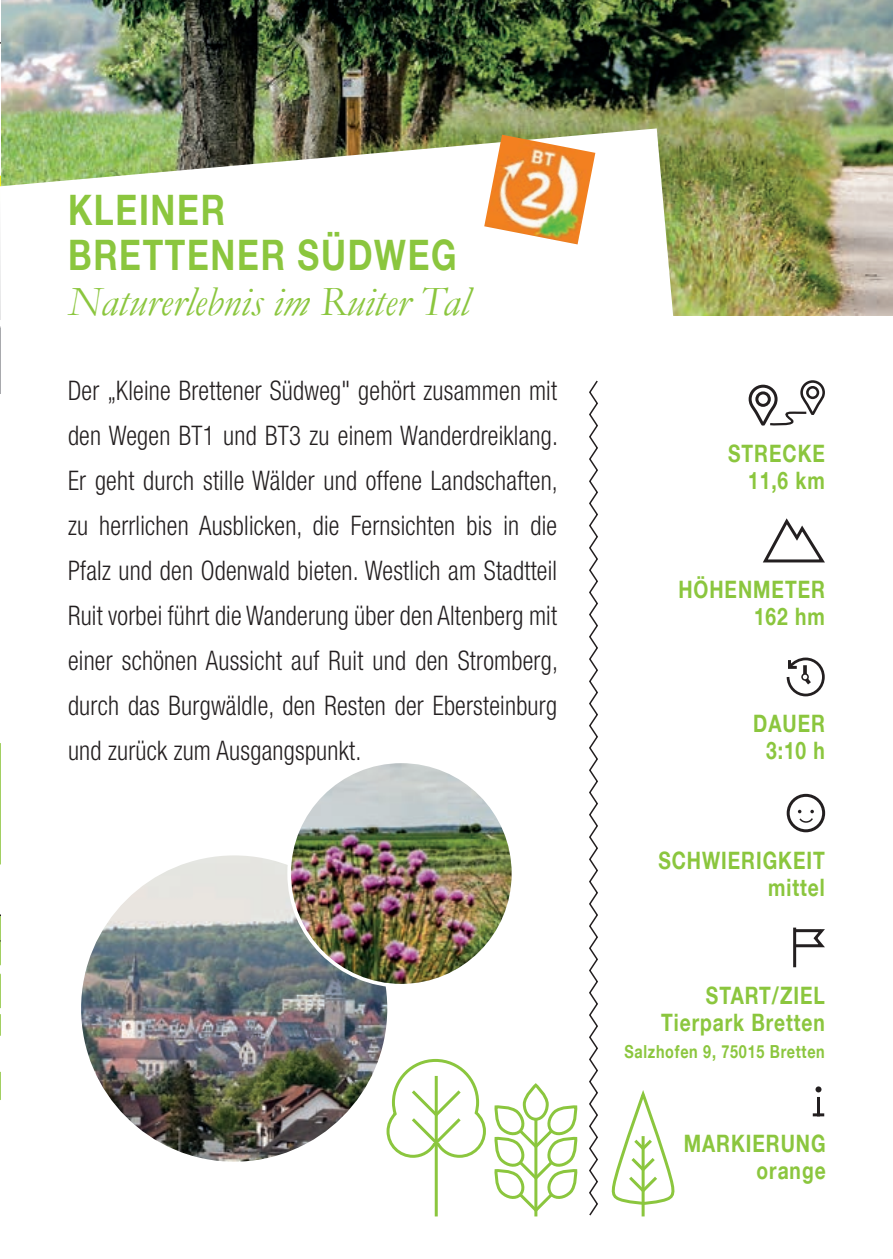
<style>
.page{position:relative;width:893px;height:1259px;background:#fff}
.page>*{position:absolute;margin:0;border:0;box-sizing:border-box;transform-origin:0 0}
.t1{font:italic 42px "Garamond";color:#8bc63e}
.t2{font:700 42px/45px "Helvetica Neue LT Com";letter-spacing:.05em;color:#8bc63e;scale:.8 1}
.t3{font:300 condensed 27px/45px "Helvetica Neue LT Com";letter-spacing:.01em;color:#231f20;text-align:justify;scale:.92 1}
.t4{font:700 24px/27px "Helvetica Neue LT Com";letter-spacing:.05em;color:#8bc63e;text-align:right;scale:.8 1}
.t5{font:700 18px "Helvetica Neue LT Com";letter-spacing:.05em;color:#8bc63e;scale:.8 1}
</style>
<div class="page">
<svg style="left:748px;top:380px;width:77px;height:46px"></svg>
<svg style="left:0;top:42px;width:1px;height:1058px"></svg>
<img style="left:1px;top:0;width:892px;height:315px">
<svg style="left:0;top:128px;width:674px;height:199px"></svg>
<svg style="left:589px;top:380px;width:9px;height:836px"></svg>
<img style="left:484px;top:135px;width:111px;height:109px">
<svg style="left:762px;top:518px;width:63px;height:45px"></svg>
<svg style="left:788px;top:795px;width:36px;height:36px"></svg>
<div style="left:787px;top:794px;width:38px;height:38px;border:3px solid #231f20;border-radius:50%"></div>
<svg style="left:798px;top:810px;width:16px;height:13px"></svg>
<svg style="left:796px;top:927px;width:29px;height:21px"></svg>
<hr style="left:793px;top:927px;width:3px;height:40px;background:#231f20">
<svg style="left:786px;top:657px;width:39px;height:40px"></svg>
<div style="left:801px;top:673px;width:8px;height:8px;border:2px solid #231f20;border-radius:50%"></div>
<img style="left:81px;top:855px;width:306px;height:306px;border-radius:153px">
<img style="left:289px;top:761px;width:224px;height:224px;border-radius:112px">
<hr style="left:435px;top:1076px;width:3px;height:140px;background:#8bc63e">
<svg style="left:386px;top:1058px;width:100px;height:101px"></svg>
<hr style="left:642px;top:1136px;width:3px;height:80px;background:#8bc63e">
<svg style="left:611px;top:1094px;width:64px;height:112px"></svg>
<hr style="left:534px;top:1119px;width:3px;height:97px;background:#8bc63e">
<svg style="left:494px;top:1085px;width:84px;height:129px"></svg>
<svg style="left:815px;top:1086px;width:6px;height:6px"></svg>
<hr style="left:817px;top:1097px;width:3px;height:19px;background:#231f20">
<svg style="left:813px;top:1113px;width:11px;height:3px"></svg>
<h1 class="t2" style="left:68px;top:186px;width:487px">KLEINER<br>BRETTENER SÜDWEG</h1>
<h1 class="t1" style="left:68px;top:273px;width:403px">Naturerlebnis im Ruiter Tal</h1>
<p class="t3" style="left:68px;top:367px;width:534px">Der „Kleine Brettener Südweg" gehört zusammen mit den Wegen BT1 und BT3 zu einem Wanderdreiklang.<br>Er geht durch stille Wälder und offene Landschaften, zu herrlichen Ausblicken, die Fernsichten bis in die Pfalz und den Odenwald bieten. Westlich am Stadtteil Ruit vorbei führt die Wanderung über den Altenberg mit einer schönen Aussicht auf Ruit und den Stromberg, durch das Burgwäldle, den Resten der Ebersteinburg und zurück zum Ausgangspunkt.</p>
<p class="t4" style="left:728px;top:439px;width:122px">STRECKE<br>11,6 km</p>
<p class="t4" style="left:678px;top:576px;width:185px">HÖHENMETER<br>162 hm</p>
<p class="t4" style="left:753px;top:709px;width:91px;text-align:center">DAUER<br>3:10 h</p>
<p class="t4" style="left:658px;top:846px;width:210px">SCHWIERIGKEIT mittel</p>
<p class="t4" style="left:661px;top:981px;width:206px">START/ZIEL<br>Tierpark Bretten</p>
<p class="t5" style="left:624px;top:1040px;width:252px">Salzhofen 9, 75015 Bretten</p>
<p class="t4" style="left:684px;top:1129px;width:179px">MARKIERUNG orange</p>
</div>
